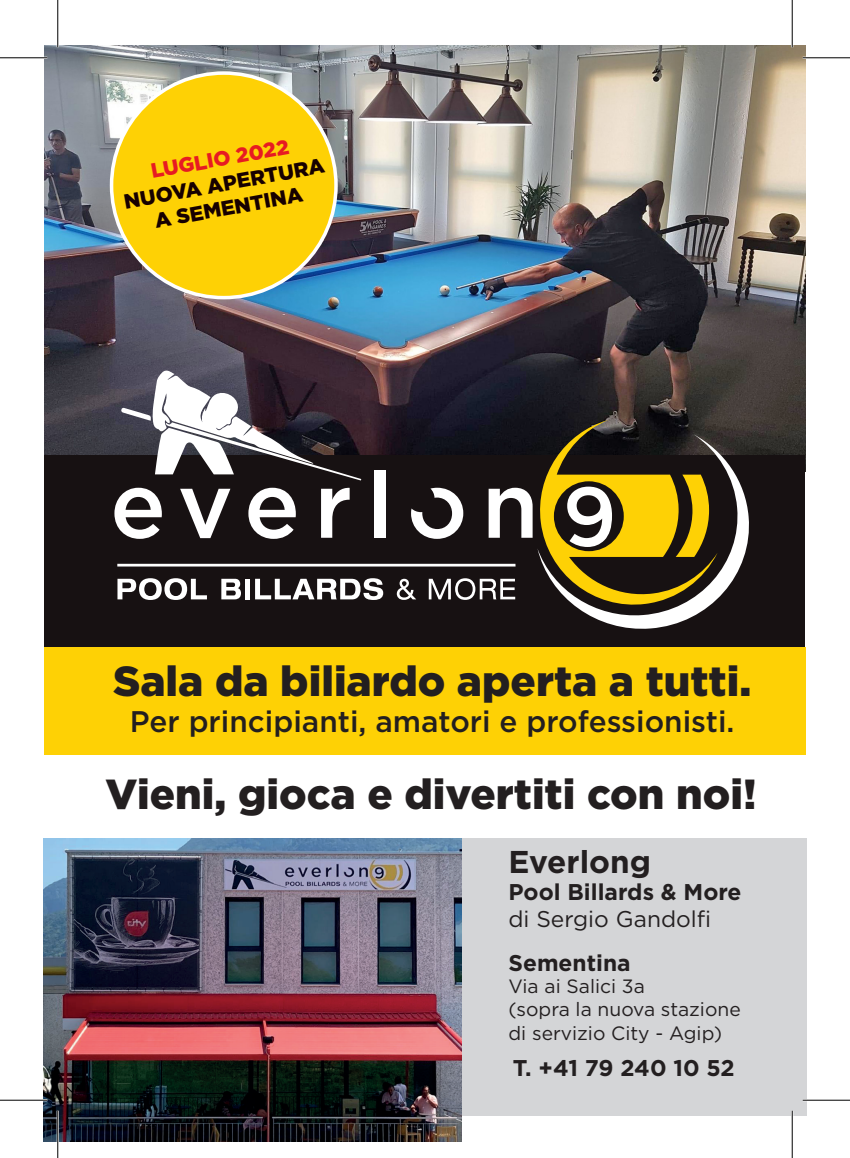
<style>
.page{position:relative;width:850px;height:1158px;background:#fff}
.page>*{position:absolute;margin:0;border:0;box-sizing:border-box;transform-origin:0 0}
.t1{font:900 42px "Gotham";color:#231f20}
.t2{font:700 31.5px "Gotham";color:#231f20}
.t3{font:500 29.75px "Gotham";color:#231f20}
.t4{font:700 22.75px "Gotham";color:#231f20}
.t5{font:22.75px "Gotham";color:#231f20}
.t6{font:900 20.65px/24.8px "Gotham";color:#170000;text-align:center}
.t7{font:900 20.65px "Gotham";color:#e71b22}
.t8{font:19.25px/23.1px "Gotham";color:#231f20}
</style>
<div class="page">
<div style="left:57px;top:837px;width:749px;height:278px;background:#d4d5d7"></div>
<img style="left:45px;top:45px;width:760px;height:410px">
<div style="left:45px;top:455px;width:760px;height:192px;background:#171112"></div>
<div style="left:44px;top:647px;width:761px;height:107px;background:#fed105"></div>
<svg style="left:121px;top:370px;width:240px;height:110px"></svg>
<svg style="left:117px;top:578px;width:90px;height:22px"></svg>
<svg style="left:221px;top:578px;width:20px;height:21px"></svg>
<div style="left:245px;top:578px;width:5px;height:21px;background:#fff"></div>
<svg style="left:255px;top:578px;width:128px;height:22px"></svg>
<svg style="left:114px;top:487px;width:48px;height:52px"></svg>
<svg style="left:180px;top:488px;width:50px;height:50px"></svg>
<svg style="left:248px;top:487px;width:48px;height:52px"></svg>
<svg style="left:321px;top:487px;width:29px;height:50px"></svg>
<div style="left:374px;top:470px;width:11px;height:67px;background:#fff"></div>
<svg style="left:397px;top:420px;width:320px;height:180px"></svg>
<svg style="left:537px;top:434px;width:216px;height:195px"></svg>
<hr style="left:117px;top:563px;width:398px;height:3px;background:#fff">
<div style="left:112px;top:73px;width:224px;height:224px;background:#fed105;border-radius:50%"></div>
<img style="left:44px;top:838px;width:418px;height:303px">
<hr style="left:0;top:57px;width:47px;height:2px;background:#fff">
<hr style="left:802px;top:57px;width:48px;height:2px;background:#fff">
<hr style="left:0;top:1098px;width:47px;height:3px;background:#fff">
<hr style="left:802px;top:1098px;width:48px;height:3px;background:#fff">
<hr style="left:57px;top:0;width:2px;height:47px;background:#fff">
<hr style="left:57px;top:1110px;width:2px;height:47px;background:#fff">
<hr style="left:791px;top:0;width:2px;height:47px;background:#fff">
<hr style="left:791px;top:1110px;width:2px;height:47px;background:#fff">
<hr style="left:0;top:57px;width:47px;height:1px;background:#000">
<hr style="left:802px;top:57px;width:48px;height:1px;background:#000">
<hr style="left:0;top:1099px;width:47px;height:1px;background:#000">
<hr style="left:802px;top:1099px;width:48px;height:1px;background:#000">
<hr style="left:57px;top:0;width:1px;height:47px;background:#000">
<hr style="left:57px;top:1110px;width:1px;height:47px;background:#000">
<hr style="left:792px;top:0;width:1px;height:47px;background:#000">
<hr style="left:792px;top:1110px;width:1px;height:47px;background:#000">
<p class="t7" style="left:149px;top:157px;width:141px;rotate:-10deg">LUGLIO 2022</p>
<p class="t6" style="left:122px;top:188px;width:205px;rotate:-10deg">NUOVA APERTURA<br>A SEMENTINA</p>
<p class="t1" style="left:113px;top:652px;width:639px">Sala da biliardo aperta a tutti.</p>
<p class="t3" style="left:130px;top:702px;width:606px">Per principianti, amatori e professionisti.</p>
<p class="t1" style="left:106px;top:765px;width:652px">Vieni, gioca e divertiti con noi!</p>
<p class="t2" style="left:508px;top:840px;width:144px">Everlong</p>
<p class="t4" style="left:508px;top:876px;width:235px">Pool Billards &amp; More</p>
<p class="t5" style="left:508px;top:904px;width:204px">di Sergio Gandolfi</p>
<p class="t4" style="left:508px;top:947px;width:124px">Sementina</p>
<p class="t8" style="left:508px;top:974px;width:234px">Via ai Salici 3a<br>(sopra la nuova stazione di servizio City - Agip)</p>
<p class="t4" style="left:513px;top:1052px;width:223px">T. +41 79 240 10 52</p>
</div>
